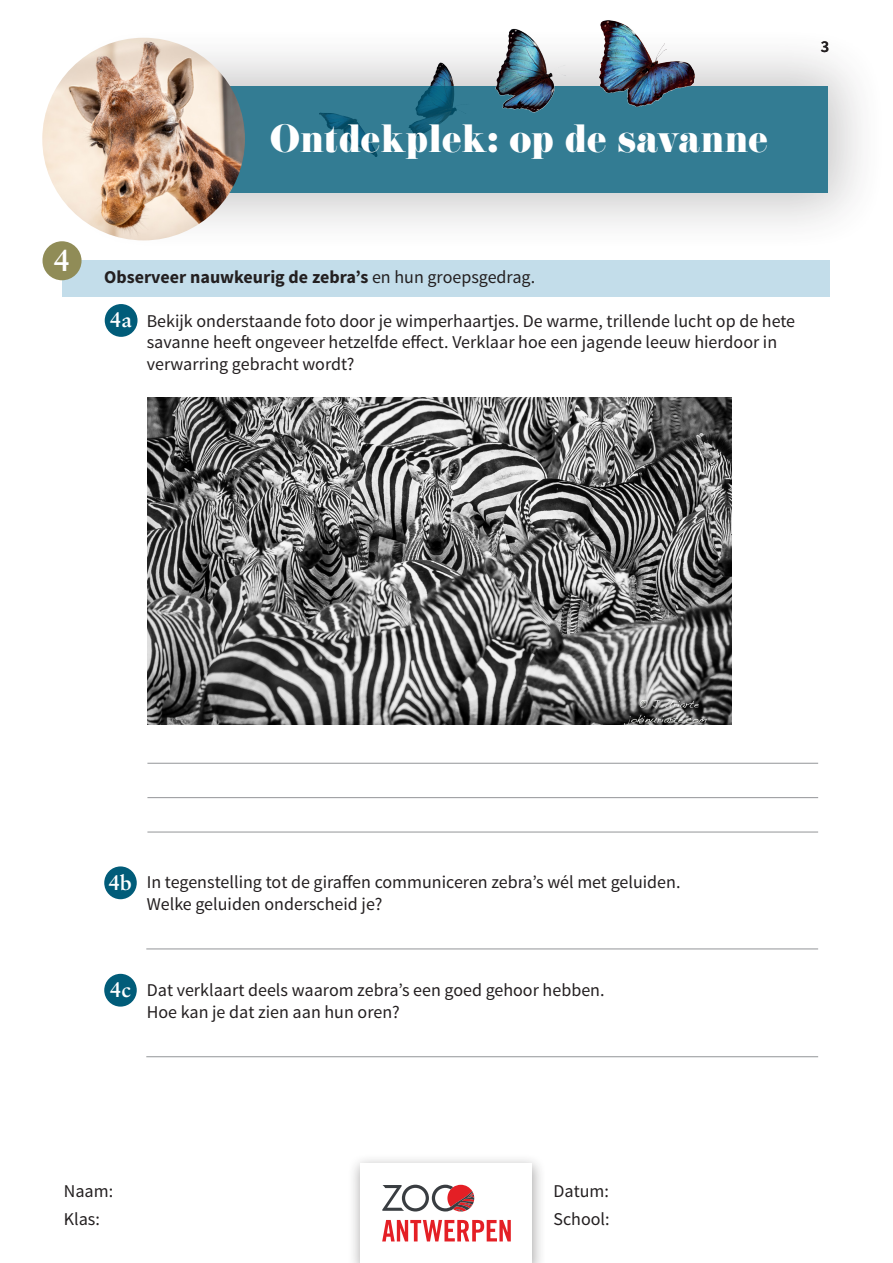
<style>
.page{position:relative;width:893px;height:1263px;background:#fff}
.page>*{position:absolute;margin:0;border:0;box-sizing:border-box;transform-origin:0 0}
.t1{font:34.5px "Eloquent JF Regular Pro";letter-spacing:.02em;color:#fff}
.t2{font:700 30.15px "Sabon LT";color:#fff}
.t3{font:700 21px "Sabon LT";color:#fff}
.t4{font:18px/28.5px "Source Sans Pro";color:#231f20}
.t5{font:700 18px "Source Sans Pro";color:#231f20}
.t6{font:600 16.5px "Source Sans Pro";color:#231f20}
.s1{font-weight:400}
</style>
<div class="page">
<div style="left:347px;top:1154px;width:199px;height:109px;background:#231f20;opacity:.37"></div>
<div style="left:361px;top:1163px;width:171px;height:100px;background:#fff"></div>
<svg style="left:382px;top:1220px;width:129px;height:21px"></svg>
<svg style="left:382px;top:1185px;width:92px;height:26px"></svg>
<div style="left:61px;top:23px;width:830px;height:232px;background:#231f20;opacity:.32"></div>
<svg style="left:230px;top:86px;width:598px;height:106px;background:#307990"></svg>
<img style="left:455px;top:20px;width:282px;height:181px">
<img style="left:42px;top:38px;width:203px;height:202px;border-radius:101px">
<div style="left:62px;top:261px;width:767px;height:36px;background:#c3ddea"></div>
<div style="left:105px;top:304px;width:33px;height:33px;background:#015c79;border-radius:50%"></div>
<hr style="left:147px;top:763px;width:671px;height:1px;background:#939598">
<hr style="left:147px;top:797px;width:671px;height:1px;background:#939598">
<hr style="left:147px;top:832px;width:671px;height:1px;background:#939598">
<div style="left:104px;top:866px;width:33px;height:33px;background:#015c79;border-radius:50%"></div>
<hr style="left:146px;top:948px;width:672px;height:1px;background:#939598">
<hr style="left:146px;top:1056px;width:672px;height:1px;background:#939598">
<div style="left:104px;top:974px;width:33px;height:32px;background:#015c79;border-radius:50%"></div>
<div style="left:43px;top:241px;width:39px;height:39px;background:#908c57;border-radius:50%"></div>
<img style="left:148px;top:397px;width:583px;height:328px">
<h1 class="t1" style="left:270px;top:120px;width:499px">Ontdekplek: op de savanne</h1>
<p class="t6" style="left:821px;top:37px;width:10px">3</p>
<p class="t2" style="left:54px;top:242px;width:18px">4</p>
<p class="t5" style="left:104px;top:266px;width:432px">Observeer nauwkeurig de zebra’s <span class="s1">en hun groepsgedrag.</span></p>
<p class="t4" style="left:147px;top:307px;width:650px">Bekijk onderstaande foto door je wimperhaartjes. De warme, trillende lucht op de hete</p>
<p class="t4" style="left:147px;top:328px;width:632px">savanne heeft ongeveer hetzelfde effect. Verklaar hoe een jagende leeuw hierdoor in</p>
<p class="t4" style="left:147px;top:350px;width:209px">verwarring gebracht wordt?</p>
<p class="t3" style="left:110px;top:307px;width:24px">4a</p>
<p class="t3" style="left:108px;top:869px;width:25px">4b</p>
<p class="t4" style="left:147px;top:868px;width:535px">In tegenstelling tot de giraffen communiceren zebra’s wél met geluiden.</p>
<p class="t4" style="left:147px;top:890px;width:237px">Welke geluiden onderscheid je?</p>
<p class="t3" style="left:110px;top:977px;width:22px">4c</p>
<p class="t4" style="left:147px;top:976px;width:459px">Dat verklaart deels waarom zebra’s een goed gehoor hebben.</p>
<p class="t4" style="left:147px;top:998px;width:254px">Hoe kan je dat zien aan hun oren?</p>
<p class="t4" style="left:64px;top:1177px;width:51px">Naam:<br>Klas:</p>
<p class="t4" style="left:554px;top:1177px;width:58px">Datum:<br>School:</p>
</div>
